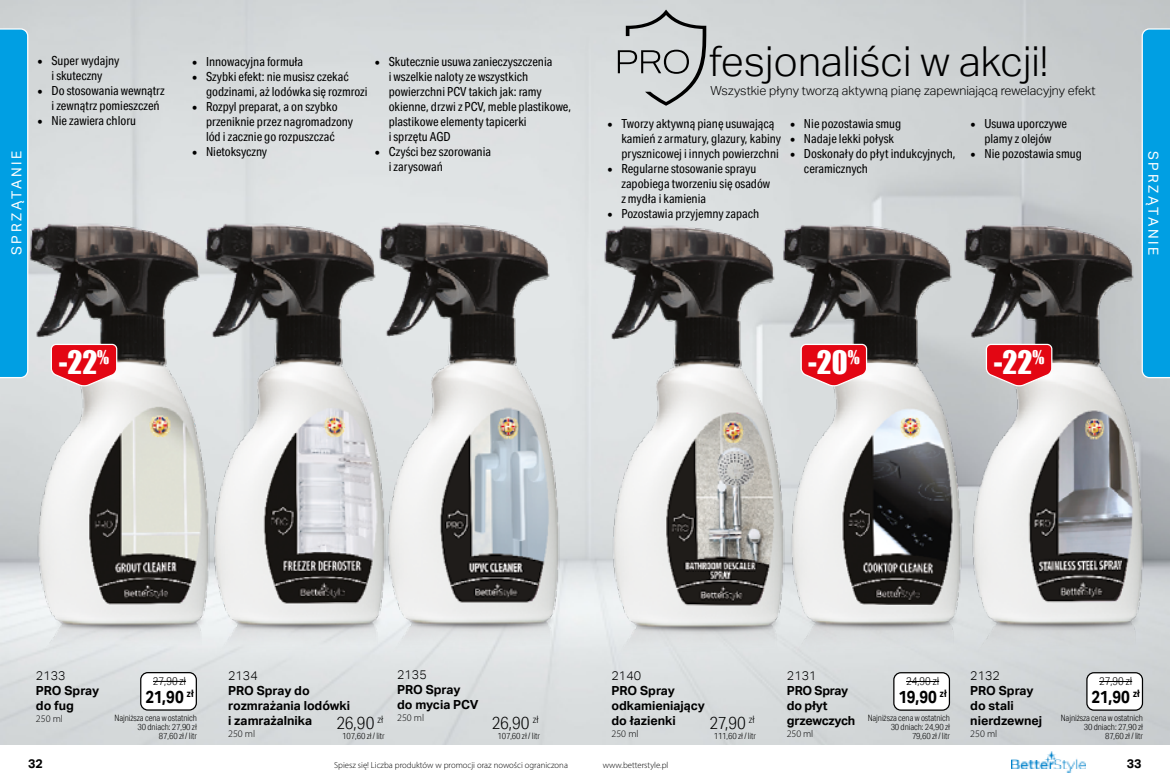
<style>
.page{position:relative;width:1170px;height:780px;background:#fff}
.page>*{position:absolute;margin:0;border:0;box-sizing:border-box;transform-origin:0 0}
.t1{font:300 41.25px "Aktiv Grotesk";color:#000}
.t2{font:29.75px "Impact";color:#fff}
.t3{font:700 17.5px "Aktiv Grotesk Cd";letter-spacing:-.005em;color:#000}
.t4{font:300 17.5px "Aktiv Grotesk Cd";letter-spacing:-.01em;color:#000}
.t5{font:13.75px "Aktiv Grotesk";letter-spacing:.2em;color:#fff}
.t6{font:12.5px/15px "Aktiv Grotesk Cd";color:#000}
.t7{font:700 12.5px/15px "Aktiv Grotesk";color:#000}
.t8{font:300 12.5px "Aktiv Grotesk";color:#000}
.t9{font:700 12.5px/15px "Aktiv Grotesk";letter-spacing:-.02em;color:#000}
.t10{font:300 11.25px "Aktiv Grotesk Cd";color:#000}
.t11{font:300 10px "Myriad Pro";color:#000}
.t12{font:300 8.75px/8.8px "Aktiv Grotesk Cd";letter-spacing:-.01em;color:#000;text-align:right}
.t13{font:300 8.75px "Myriad Pro";color:#000}
.s1{font-family:"Minion Pro";font-size:15px}
</style>
<div class="page">
<img style="left:0;top:0;width:1169px;height:744px">
<svg style="left:617px;top:10px;width:89px;height:96px"></svg>
<img style="left:323px;top:193px;width:247px;height:471px">
<img style="left:220px;top:194px;width:176px;height:471px">
<img style="left:0;top:194px;width:220px;height:471px">
<img style="left:972px;top:196px;width:182px;height:468px">
<img style="left:795px;top:196px;width:177px;height:468px">
<div style="left:893px;top:672px;width:56px;height:38px;background:#fff;border-radius:7px"></div>
<div style="left:893px;top:672px;width:56px;height:38px;border:1px solid #000;border-radius:7px"></div>
<hr style="left:906px;top:681px;width:33px;height:1px;background:#000">
<svg style="left:799px;top:343px;width:68px;height:43px"></svg>
<div style="left:1086px;top:672px;width:56px;height:38px;background:#fff;border-radius:7px"></div>
<div style="left:1086px;top:672px;width:56px;height:38px;border:1px solid #000;border-radius:7px"></div>
<hr style="left:1098px;top:681px;width:34px;height:1px;background:#000">
<svg style="left:985px;top:343px;width:67px;height:43px"></svg>
<div style="left:141px;top:672px;width:55px;height:38px;background:#fff;border-radius:7px"></div>
<div style="left:140px;top:672px;width:57px;height:38px;border:1px solid #000;border-radius:7px"></div>
<hr style="left:153px;top:681px;width:33px;height:1px;background:#000">
<svg style="left:50px;top:343px;width:68px;height:43px"></svg>
<img style="left:548px;top:196px;width:247px;height:471px">
<svg style="left:1140px;top:28px;width:29px;height:351px"></svg>
<img style="left:1011px;top:751px;width:74px;height:21px">
<svg style="left:0;top:28px;width:29px;height:351px"></svg>
<p class="t5" style="left:9px;top:255px;width:106px;rotate:-90deg">SPRZĄTANIE</p>
<p class="t6" style="left:37px;top:53px;width:84px;text-align:center"><span class="s1">•</span> Super wydajny i skuteczny</p>
<p class="t6" style="left:51px;top:83px;width:115px;text-indent:-14px"><span class="s1">•</span> Do stosowania wewnątrz i zewnątrz pomieszczeń</p>
<p class="t6" style="left:37px;top:113px;width:100px"><span class="s1">•</span> Nie zawiera chloru</p>
<p class="t6" style="left:192px;top:54px;width:113px"><span class="s1">•</span> Innowacyjna formuła</p>
<p class="t6" style="left:206px;top:69px;width:163px;text-indent:-14px"><span class="s1">•</span> Szybki efekt: nie musisz czekać godzinami, aż lodówka się rozmrozi</p>
<p class="t6" style="left:206px;top:99px;width:149px;text-indent:-14px"><span class="s1">•</span> Rozpyl preparat, a on szybko przeniknie przez nagromadzony lód i zacznie go rozpuszczać</p>
<p class="t6" style="left:192px;top:144px;width:77px"><span class="s1">•</span> Nietoksyczny</p>
<p class="t6" style="left:388px;top:54px;width:184px;text-indent:-14px"><span class="s1">•</span> Skutecznie usuwa zanieczyszczenia<br>i wszelkie naloty ze wszystkich powierzchni PCV takich jak: ramy okienne, drzwi z PCV, meble plastikowe, plastikowe elementy tapicerki<br>i sprzętu AGD</p>
<p class="t6" style="left:388px;top:144px;width:104px;text-indent:-14px"><span class="s1">•</span> Czyści bez szorowania i zarysowań</p>
<h1 class="t1" style="left:709px;top:37px;width:341px">fesjonaliści w akcji!</h1>
<p class="t8" style="left:710px;top:84px;width:387px">Wszystkie płyny tworzą aktywną pianę zapewniającą rewelacyjny efekt</p>
<p class="t6" style="left:621px;top:116px;width:161px;text-indent:-14px"><span class="s1">•</span> Tworzy aktywną pianę usuwającą kamień z armatury, glazury, kabiny prysznicowej i innych powierzchni</p>
<p class="t6" style="left:621px;top:161px;width:150px;text-indent:-14px"><span class="s1">•</span> Regularne stosowanie sprayu zapobiega tworzeniu się osadów z mydła i kamienia</p>
<p class="t6" style="left:607px;top:206px;width:153px"><span class="s1">•</span> Pozostawia przyjemny zapach</p>
<p class="t6" style="left:789px;top:116px;width:113px"><span class="s1">•</span> Nie pozostawia smug</p>
<p class="t6" style="left:789px;top:131px;width:106px"><span class="s1">•</span> Nadaje lekki połysk</p>
<p class="t6" style="left:803px;top:146px;width:153px;text-indent:-14px"><span class="s1">•</span> Doskonały do płyt indukcyjnych, ceramicznych</p>
<p class="t6" style="left:970px;top:116px;width:98px;text-align:center"><span class="s1">•</span> Usuwa uporczywe plamy z olejów</p>
<p class="t6" style="left:970px;top:146px;width:113px"><span class="s1">•</span> Nie pozostawia smug</p>
<h2 class="t2" style="left:59px;top:339px;width:52px">-22<sup>%</sup></h2>
<h2 class="t2" style="left:808px;top:339px;width:53px">-20<sup>%</sup></h2>
<h2 class="t2" style="left:993px;top:339px;width:52px">-22<sup>%</sup></h2>
<p class="t5" style="left:1160px;top:150px;width:106px;rotate:90deg">SPRZĄTANIE</p>
<p class="t8" style="left:36px;top:668px;width:31px">2133</p>
<p class="t7" style="left:36px;top:683px;width:65px">PRO Spray do fug</p>
<p class="t11" style="left:36px;top:713px;width:29px">250 ml</p>
<p class="t8" style="left:397px;top:667px;width:31px">2135</p>
<p class="t7" style="left:397px;top:682px;width:83px">PRO Spray do mycia PCV</p>
<p class="t11" style="left:397px;top:712px;width:29px">250 ml</p>
<p class="t8" style="left:611px;top:668px;width:31px">2140</p>
<p class="t7" style="left:611px;top:683px;width:95px">PRO Spray odkamieniający do łazienki</p>
<p class="t11" style="left:611px;top:728px;width:29px">250 ml</p>
<p class="t8" style="left:228px;top:668px;width:31px">2134</p>
<p class="t7" style="left:228px;top:683px;width:123px">PRO Spray do rozmrażania lodówki i zamrażalnika</p>
<p class="t11" style="left:228px;top:728px;width:29px">250 ml</p>
<p class="t10" style="left:153px;top:674px;width:35px">27,90 zł</p>
<h3 class="t3" style="left:145px;top:685px;width:50px">21,90 <sup>zł</sup></h3>
<p class="t12" style="left:114px;top:713px;width:84px">Najniższa cena w ostatnich<br>30 dniach: 27,90 zł<br>87,60 zł / litr</p>
<h3 class="t4" style="left:709px;top:712px;width:47px">27,90 <sup>zł</sup></h3>
<h3 class="t4" style="left:336px;top:712px;width:48px">26,90 <sup>zł</sup></h3>
<p class="t12" style="left:342px;top:732px;width:44px">107,60 zł / litr</p>
<h3 class="t4" style="left:491px;top:712px;width:48px">26,90 <sup>zł</sup></h3>
<p class="t12" style="left:497px;top:732px;width:44px">107,60 zł / litr</p>
<p class="t12" style="left:713px;top:732px;width:44px">111,60 zł / litr</p>
<p class="t8" style="left:786px;top:668px;width:31px">2131</p>
<p class="t9" style="left:786px;top:683px;width:70px">PRO Spray do płyt grzewczych</p>
<p class="t11" style="left:786px;top:728px;width:28px">250 ml</p>
<p class="t10" style="left:906px;top:674px;width:35px">24,90 zł</p>
<h3 class="t3" style="left:898px;top:685px;width:50px">19,90 <sup>zł</sup></h3>
<p class="t12" style="left:867px;top:713px;width:84px">Najniższa cena w ostatnich<br>30 dniach: 24,90 zł<br>79,60 zł / litr</p>
<p class="t8" style="left:970px;top:668px;width:31px">2132</p>
<p class="t7" style="left:970px;top:683px;width:73px">PRO Spray do stali nierdzewnej</p>
<p class="t11" style="left:970px;top:728px;width:29px">250 ml</p>
<p class="t10" style="left:1098px;top:674px;width:35px">27,90 zł</p>
<h3 class="t3" style="left:1091px;top:685px;width:50px">21,90 <sup>zł</sup></h3>
<p class="t12" style="left:1060px;top:713px;width:84px">Najniższa cena w ostatnich<br>30 dniach: 27,90 zł<br>87,60 zł / litr</p>
<p class="t7" style="left:28px;top:756px;width:16px">32</p>
<p class="t13" style="left:334px;top:760px;width:235px">Spiesz się! Liczba produktów w promocji oraz nowości ograniczona</p>
<p class="t13" style="left:602px;top:760px;width:67px">www.betterstyle.pl</p>
<p class="t7" style="left:1126px;top:756px;width:16px">33</p>
</div>
